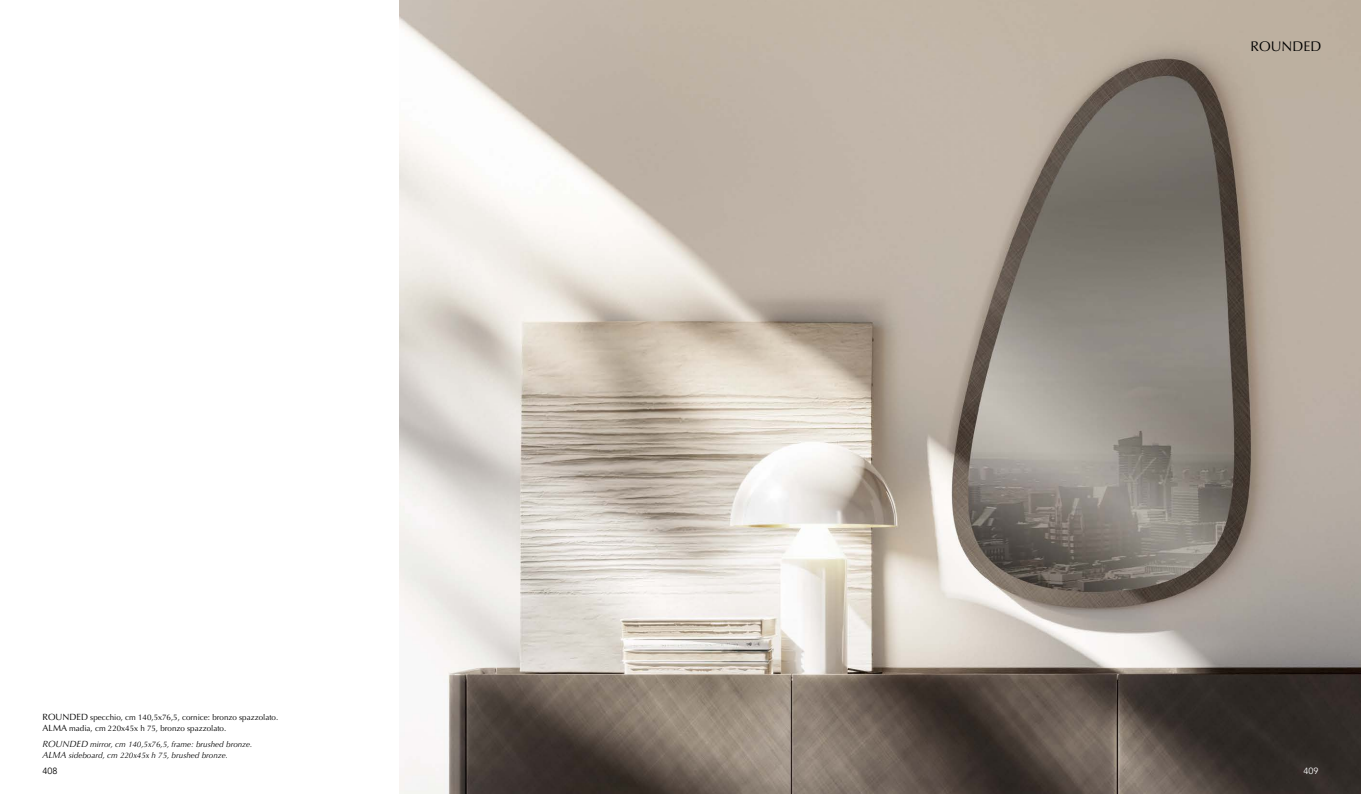
<style>
.page{position:relative;width:1361px;height:794px;background:#fff}
.page>*{position:absolute;margin:0;border:0;box-sizing:border-box;transform-origin:0 0}
.t1{font:14px "Optima";color:#000}
.t2{font:9px "Avenir";color:#000}
.t3{font:9px "Avenir";color:#fff}
.t4{font:8px/10.8px "Optima";color:#000}
.t5{font:italic 8px/10.8px "Optima";color:#000}
.s1{font-size:9px}
</style>
<div class="page">
<img style="left:399px;top:0;width:962px;height:794px">
<p class="t4" style="left:43px;top:712px;width:237px"><span class="s1">ROUNDED</span> specchio, cm 140,5x76,5, cornice: bronzo spazzolato.<br><span class="s1">ALMA</span> madia, cm 220x45x h 75, bronzo spazzolato.</p>
<p class="t5" style="left:43px;top:739px;width:211px"><span class="s1">ROUNDED</span> mirror, cm 140,5x76,5, frame: brushed bronze.<br><span class="s1">ALMA</span> sideboard, cm 220x45x h 75, brushed bronze.</p>
<h1 class="t1" style="left:1250px;top:38px;width:72px">ROUNDED</h1>
<p class="t2" style="left:43px;top:765px;width:17px">408</p>
<p class="t3" style="left:1303px;top:765px;width:17px">409</p>
</div>
